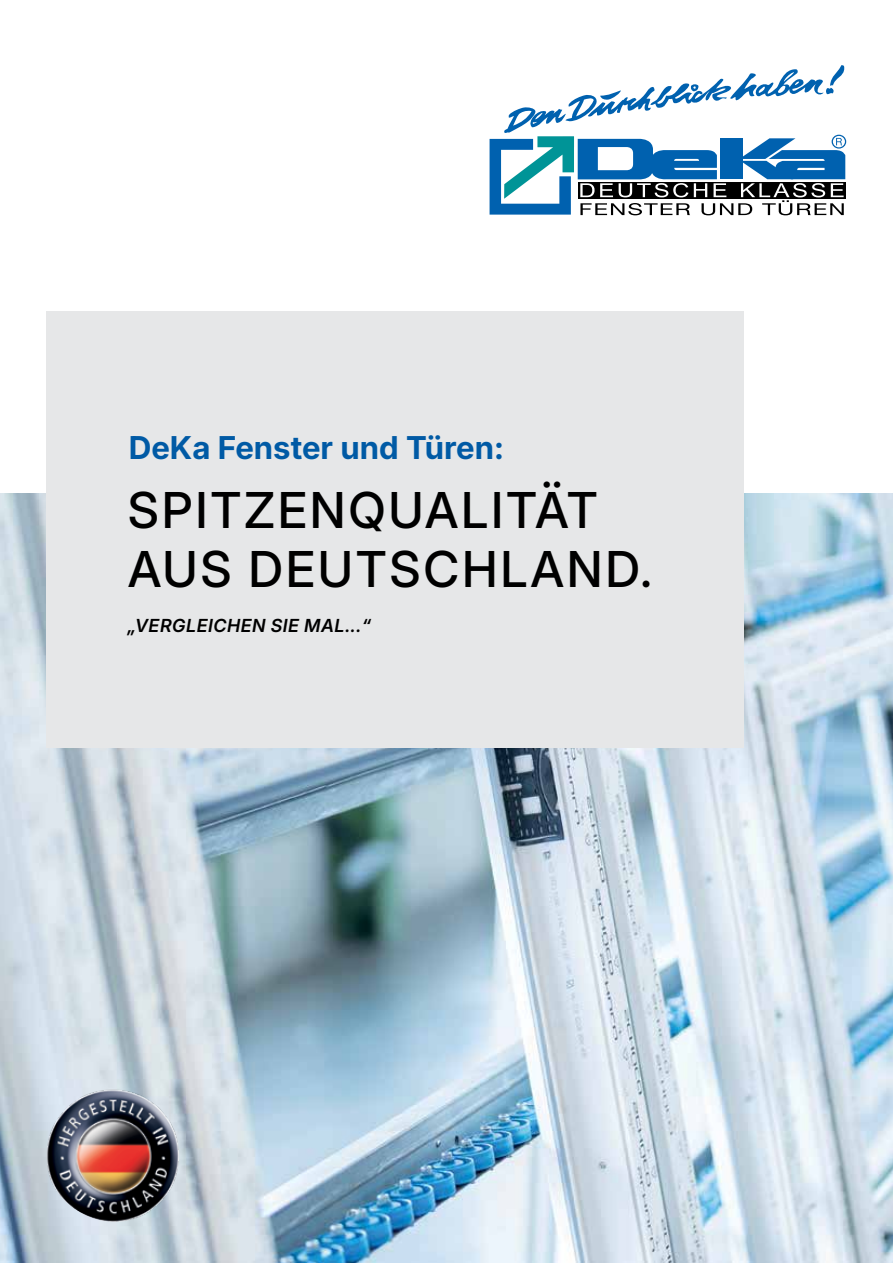
<style>
.page{position:relative;width:893px;height:1263px;background:#fff}
.page>*{position:absolute;margin:0;border:0;box-sizing:border-box;transform-origin:0 0}
.t1{font:500 49.5px/59.4px "Inter 28 pt";letter-spacing:.055em;color:#000}
.t2{font:700 31.5px "Inter 18 pt";color:#005aa5}
.t3{font:italic 600 18px "Inter 18 pt";letter-spacing:.025em;color:#000}
</style>
<div class="page">
<img style="left:0;top:493px;width:893px;height:770px">
<div style="left:47px;top:311px;width:697px;height:437px;background:#e6e7e8"></div>
<img style="left:45px;top:1086px;width:136px;height:136px">
<div style="left:832px;top:135px;width:14px;height:14px;border:1px solid #0061af;border-radius:50%"></div>
<svg style="left:490px;top:65px;width:355px;height:150px"></svg>
<p class="t2" style="left:129px;top:424px;width:377px">DeKa Fenster und Türen:</p>
<p class="t1" style="left:128px;top:479px;width:526px">SPITZENQUALITÄT<br>AUS DEUTSCHLAND.</p>
<p class="t3" style="left:127px;top:612px;width:245px">„VERGLEICHEN SIE MAL...“</p>
</div>
